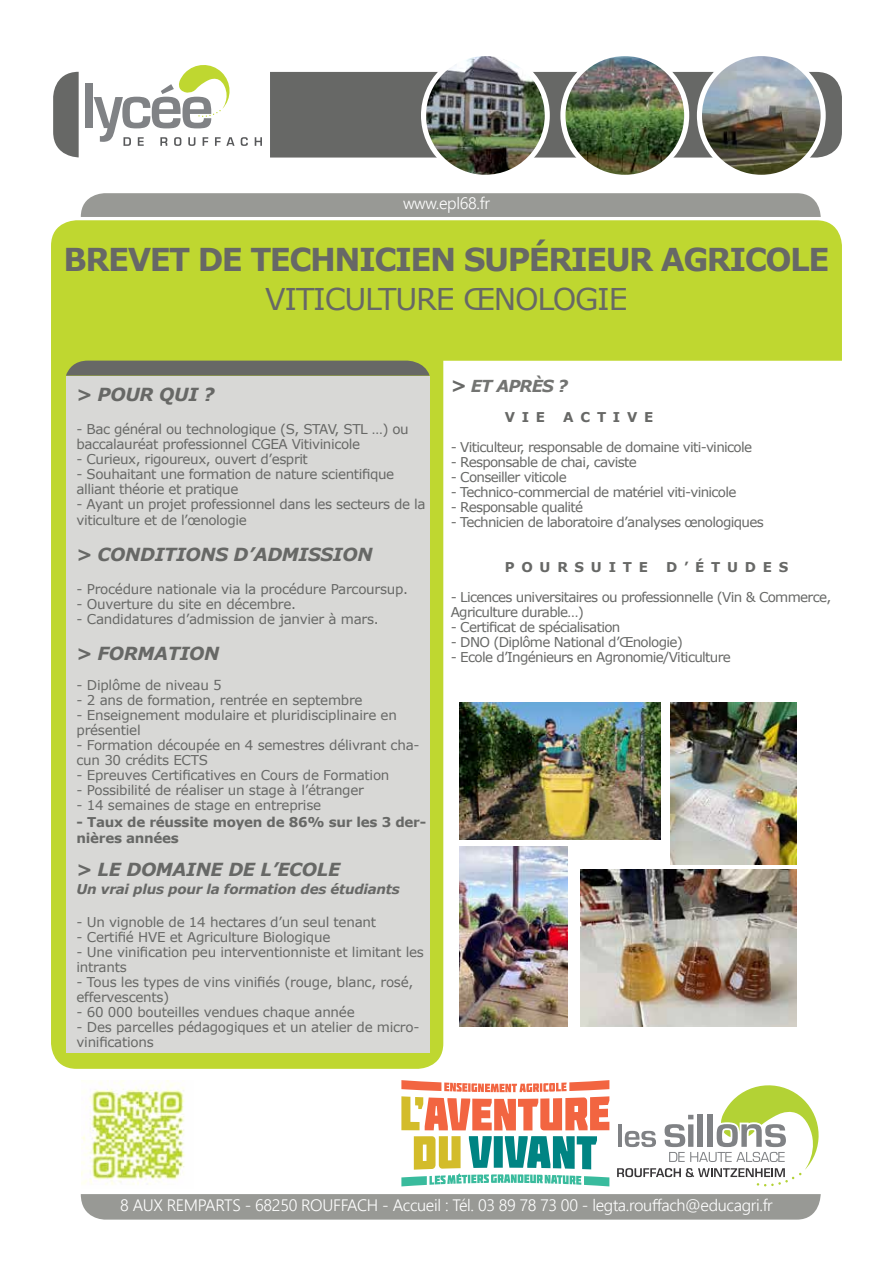
<style>
.page{position:relative;width:893px;height:1263px;background:#fff}
.page>*{position:absolute;margin:0;border:0;box-sizing:border-box;transform-origin:0 0}
.t1{font:700 31.5px "Verdana";letter-spacing:-.05em;color:#676866}
.t2{font:30px "Verdana";letter-spacing:-.04em;color:#676866}
.t3{font:italic 700 18px "Verdana";letter-spacing:-.02em;color:#676866}
.t4{font:300 16.5px "Segoe UI";letter-spacing:-.02em;color:#fff}
.t5{font:italic 700 16.5px "Verdana";letter-spacing:-.05em;color:#737472}
.t6{font:13.5px/15px "Verdana";letter-spacing:-.03em;color:#676866}
.t7{font:13.5px/15px "Verdana";letter-spacing:-.05em;color:#676866}
.t8{font:700 13.5px/16.5px "Verdana";letter-spacing:-.02em;color:#676866}
.t9{font:italic 700 13.5px "Verdana";letter-spacing:-.02em;color:#676866}
.s1{font-size:18px;color:#676866}
</style>
<div class="page">
<div style="left:51px;top:303px;width:392px;height:766px;background:#bfd730;border-radius:26px"></div>
<div style="left:51px;top:220px;width:791px;height:141px;background:#bfd730"></div>
<div style="left:81px;top:193px;width:740px;height:24px;background:#989995"></div>
<svg style="left:66px;top:361px;width:364px;height:15px;background:#6b6d63"></svg>
<div style="left:66px;top:376px;width:364px;height:676px;background:#d8d8d6"></div>
<div style="left:86px;top:84px;width:7px;height:44px;background:#808285"></div>
<svg style="left:94px;top:65px;width:141px;height:81px"></svg>
<svg style="left:241px;top:137px;width:7px;height:9px"></svg>
<svg style="left:255px;top:137px;width:7px;height:9px"></svg>
<svg style="left:270px;top:72px;width:572px;height:86px;background:#6f706e"></svg>
<img style="left:423px;top:54px;width:124px;height:123px;border-radius:62px">
<div style="left:421px;top:51px;width:129px;height:129px;border:5px solid #fff;border-radius:50%"></div>
<svg style="left:53px;top:72px;width:26px;height:85px;background:#7a7b79"></svg>
<div style="left:81px;top:1194px;width:740px;height:25px;background:#989995"></div>
<img style="left:699px;top:54px;width:124px;height:123px;border-radius:61px">
<div style="left:697px;top:51px;width:129px;height:129px;border:5px solid #fff;border-radius:50%"></div>
<img style="left:563px;top:54px;width:124px;height:123px;border-radius:62px">
<div style="left:560px;top:51px;width:129px;height:129px;border:5px solid #fff;border-radius:50%"></div>
<img style="left:459px;top:702px;width:202px;height:138px">
<svg style="left:401px;top:1080px;width:208px;height:50px"></svg>
<svg style="left:401px;top:1136px;width:208px;height:50px"></svg>
<img style="left:81px;top:1080px;width:104px;height:105px">
<svg style="left:617px;top:1085px;width:202px;height:101px"></svg>
<img style="left:580px;top:869px;width:216px;height:157px">
<img style="left:670px;top:702px;width:126px;height:162px">
<img style="left:459px;top:846px;width:108px;height:180px">
<p class="t4" style="left:403px;top:190px;width:88px">www.epl68.fr</p>
<h1 class="t1" style="left:64px;top:237px;width:767px">BREVET DE TECHNICIEN SUPÉRIEUR AGRICOLE</h1>
<h2 class="t2" style="left:265px;top:278px;width:364px">VITICULTURE ŒNOLOGIE</h2>
<h3 class="t3" style="left:77px;top:381px;width:140px">&gt; POUR QUI ?</h3>
<p class="t6" style="left:77px;top:421px;width:334px">- Bac général ou technologique (S, STAV, STL …) ou baccalauréat professionnel CGEA Vitivinicole</p>
<p class="t6" style="left:77px;top:451px;width:233px">- Curieux, rigoureux, ouvert d’esprit</p>
<p class="t6" style="left:77px;top:466px;width:319px">- Souhaitant une formation de nature scientifique alliant théorie et pratique</p>
<p class="t6" style="left:77px;top:495px;width:351px;line-height:16.5px">- Ayant un projet professionnel dans les secteurs de la viticulture et de l’œnologie</p>
<h3 class="t3" style="left:77px;top:542px;width:298px">&gt; CONDITIONS D’ADMISSION</h3>
<p class="t6" style="left:77px;top:582px;width:333px">- Procédure nationale via la procédure Parcoursup.</p>
<p class="t6" style="left:77px;top:597px;width:221px">- Ouverture du site en décembre.</p>
<p class="t6" style="left:77px;top:612px;width:304px">- Candidatures d’admission de janvier à mars.</p>
<h3 class="t3" style="left:77px;top:641px;width:118px">&gt; FORMATION</h3>
<p class="t6" style="left:77px;top:678px;width:147px">- Diplôme de niveau 5</p>
<p class="t6" style="left:77px;top:693px;width:288px">- 2 ans de formation, rentrée en septembre</p>
<p class="t6" style="left:77px;top:708px;width:322px">- Enseignement modulaire et pluridisciplinaire en présentiel</p>
<p class="t6" style="left:77px;top:738px;width:345px">- Formation découpée en 4 semestres délivrant cha&shy;cun 30 crédits ECTS</p>
<p class="t6" style="left:77px;top:768px;width:314px">- Epreuves Certificatives en Cours de Formation</p>
<p class="t6" style="left:77px;top:783px;width:289px">- Possibilité de réaliser un stage à l’étranger</p>
<p class="t6" style="left:77px;top:798px;width:246px">- 14 semaines de stage en entreprise</p>
<p class="t8" style="left:77px;top:813px;width:351px">- Taux de réussite moyen de 86% sur les 3 der&shy;nières années</p>
<h3 class="t3" style="left:77px;top:857px;width:254px">&gt; LE DOMAINE DE L ’ECOLE</h3>
<p class="t9" style="left:77px;top:880px;width:325px">UN VRAI PLUS POUR LA FORMATION DES ÉTUDIANTS</p>
<p class="t6" style="left:77px;top:915px;width:301px">- Un vignoble de 14 hectares d’un seul tenant</p>
<p class="t6" style="left:77px;top:930px;width:255px">- Certifié HVE et Agriculture Biologique</p>
<p class="t6" style="left:77px;top:945px;width:349px">- Une vinification peu interventionniste et limitant les intrants</p>
<p class="t6" style="left:77px;top:975px;width:338px">- Tous les types de vins vinifiés (rouge, blanc, rosé, effervescents)</p>
<p class="t6" style="left:77px;top:1005px;width:280px">- 60 000 bouteilles vendues chaque année</p>
<p class="t6" style="left:77px;top:1020px;width:344px">- Des parcelles pédagogiques et un atelier de micro&shy;vinifications</p>
<p class="t5" style="left:451px;top:374px;width:119px"><span class="s1">&gt;</span> ET APRÈS ?</p>
<p class="t8" style="left:505px;top:408px;width:29px">V ie</p>
<p class="t8" style="left:563px;top:408px;width:16px">active</p>
<p class="t7" style="left:451px;top:439px;width:303px">- Viticulteur, responsable de domaine viti-vinicole</p>
<p class="t7" style="left:451px;top:454px;width:188px">- Responsable de chai, caviste</p>
<p class="t7" style="left:451px;top:469px;width:117px">- Conseiller viticole</p>
<p class="t7" style="left:451px;top:484px;width:287px">- Technico-commercial de matériel viti-vinicole</p>
<p class="t7" style="left:451px;top:499px;width:134px">- Responsable qualité</p>
<p class="t7" style="left:451px;top:514px;width:315px">- Technicien de laboratoire d’analyses œnologiques</p>
<p class="t8" style="left:505px;top:558px;width:34px">P oursuite</p>
<p class="t8" style="left:666px;top:558px;width:46px">d’étude</p>
<p class="t8" style="left:779px;top:558px;width:11px">S</p>
<p class="t7" style="left:451px;top:589px;width:382px">- Licences universitaires ou professionnelle (Vin &amp; Commerce,<br>Agriculture durable…)</p>
<p class="t7" style="left:451px;top:619px;width:171px">- Certificat de spécialisation</p>
<p class="t7" style="left:451px;top:634px;width:234px">- DNO (Diplôme National d’Œnologie)</p>
<p class="t7" style="left:451px;top:649px;width:282px">- Ecole d’Ingénieurs en Agronomie/Viticulture</p>
<p class="t4" style="left:120px;top:1193px;width:654px">8 AUX REMPARTS - 68250 ROUFFACH - Accueil : Tél. 03 89 78 73 00 - legta.rouffach@educagri.fr</p>
</div>
